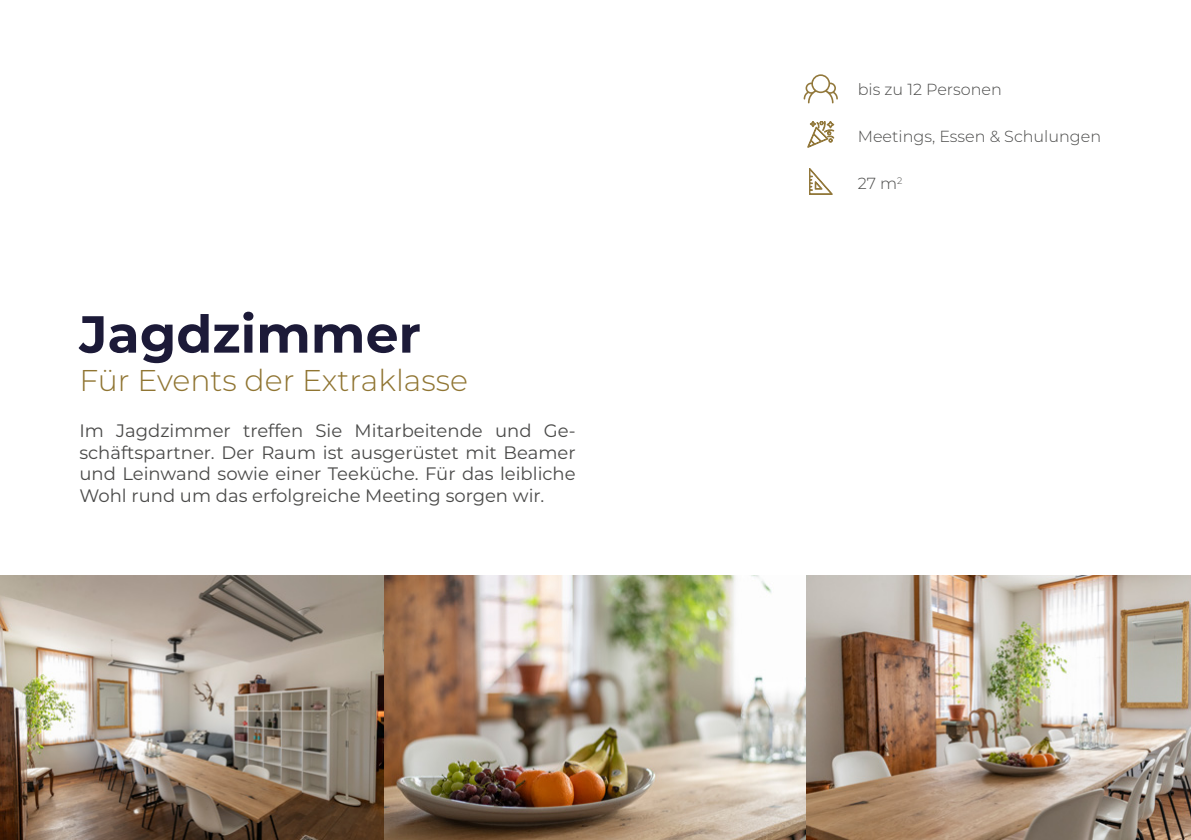
<style>
.page{position:relative;width:1191px;height:840px;background:#fff}
.page>*{position:absolute;margin:0;border:0;box-sizing:border-box;transform-origin:0 0}
.t1{font:700 52px "Montserrat";color:#1c1a38}
.t2{font:300 30px "Montserrat";color:#907532}
.t3{font:18px/21.6px "Montserrat";color:#4a4a49;text-align:justify}
.t4{font:300 16px "Montserrat";color:#4a4a49}
</style>
<div class="page">
<img style="left:0;top:575px;width:1191px;height:264px">
<svg style="left:803px;top:74px;width:35px;height:29px"></svg>
<svg style="left:807px;top:121px;width:27px;height:26px"></svg>
<svg style="left:809px;top:168px;width:23px;height:26px"></svg>
<h1 class="t1" style="left:79px;top:311px;width:343px">Jagdzimmer</h1>
<h2 class="t2" style="left:79px;top:368px;width:390px">Für Events der Extraklasse</h2>
<p class="t3" style="left:79px;top:421px;width:498px">Im Jagdzimmer treffen Sie Mitarbeitende und Ge&shy;schäftspartner. Der Raum ist ausgerüstet mit Beamer und Leinwand sowie einer Teeküche. Für das leibliche Wohl rund um das erfolgreiche Meeting sorgen wir.</p>
<p class="t4" style="left:857px;top:83px;width:146px">bis zu 12 Personen</p>
<p class="t4" style="left:857px;top:130px;width:245px">Meetings, Essen &amp; Schulungen</p>
<p class="t4" style="left:857px;top:177px;width:46px">27 m<sup>2</sup></p>
</div>
